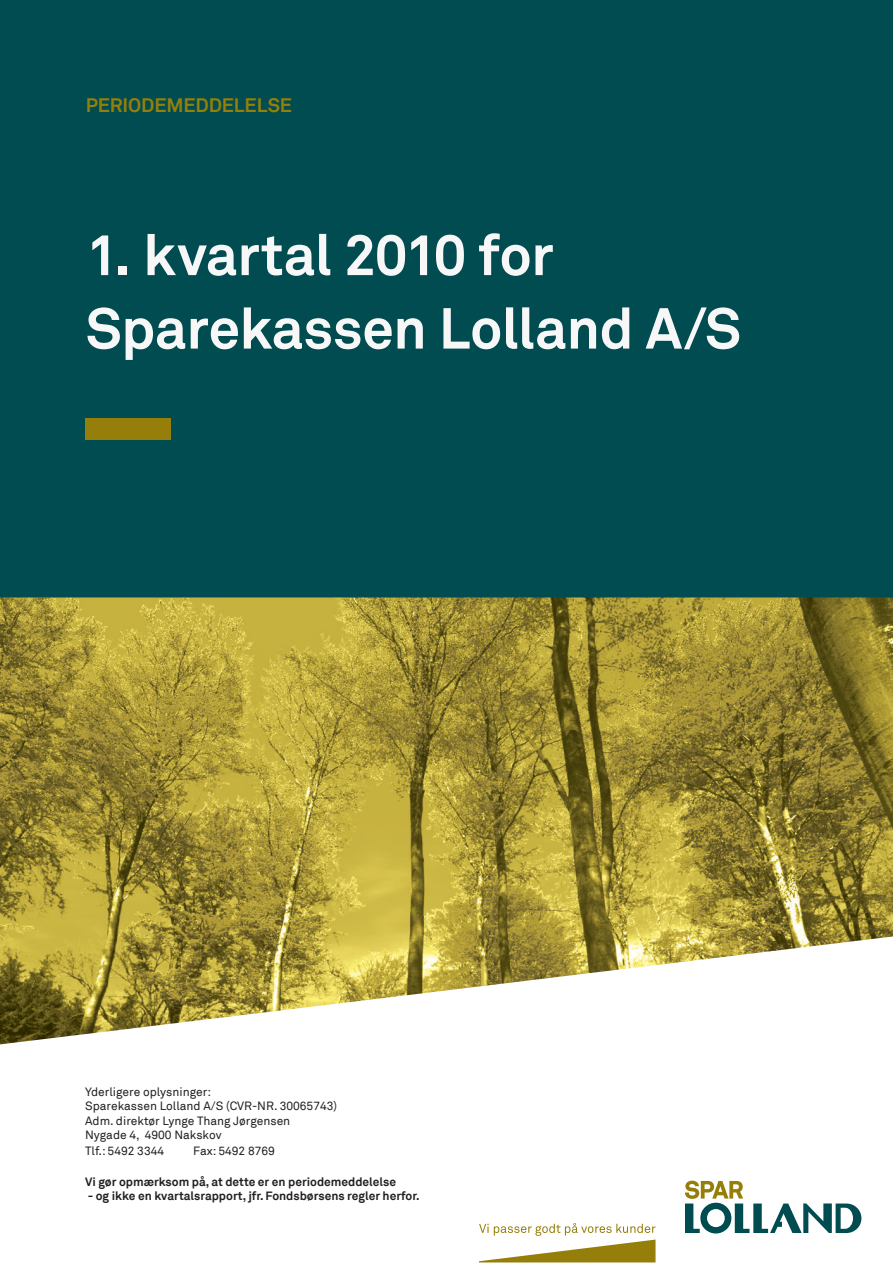
<style>
.page{position:relative;width:893px;height:1263px;background:#fff}
.page>*{position:absolute;margin:0;border:0;box-sizing:border-box;transform-origin:0 0}
.t1{font:700 57px/73.5px "Akkurat";letter-spacing:-.015em;color:#f7f7f8}
.t2{font:700 19.5px "Akkurat";letter-spacing:-.005em;color:#957f0a}
.t3{font:12px/14.4px "Akkurat";color:#231f20}
.t4{font:700 12px "Akkurat";color:#231f20}
</style>
<div class="page">
<div style="left:0;top:0;width:893px;height:634px;background:#004c51"></div>
<div style="left:86px;top:418px;width:85px;height:22px;background:#957f0a"></div>
<img style="left:0;top:597px;width:893px;height:447px">
<svg style="left:685px;top:1180px;width:176px;height:53px"></svg>
<svg style="left:479px;top:1223px;width:176px;height:39px"></svg>
<h2 class="t2" style="left:86px;top:93px;width:208px">PERIODEMEDDELELSE</h2>
<h1 class="t1" style="left:86px;top:219px;width:657px">1. kvartal 2010 for<br>Sparekassen Lolland A/S</h1>
<p class="t3" style="left:85px;top:1085px;width:253px">Yderligere oplysninger:<br>Sparekassen Lolland A/S (CVR-NR. 30065743)<br>Adm. direktør Lynge Thang Jørgensen<br>Nygade 4, 4900 Nakskov</p>
<p class="t3" style="left:85px;top:1144px;width:81px">Tlf.: 5492 3344</p>
<p class="t3" style="left:193px;top:1144px;width:83px">Fax: 5492 8769</p>
<p class="t4" style="left:85px;top:1174px;width:312px">Vi gør opmærksom på, at dette er en periodemeddelelse</p>
<p class="t4" style="left:88px;top:1189px;width:333px">- og ikke en kvartalsrapport, jfr. Fondsbørsens regler herfor.</p>
</div>
